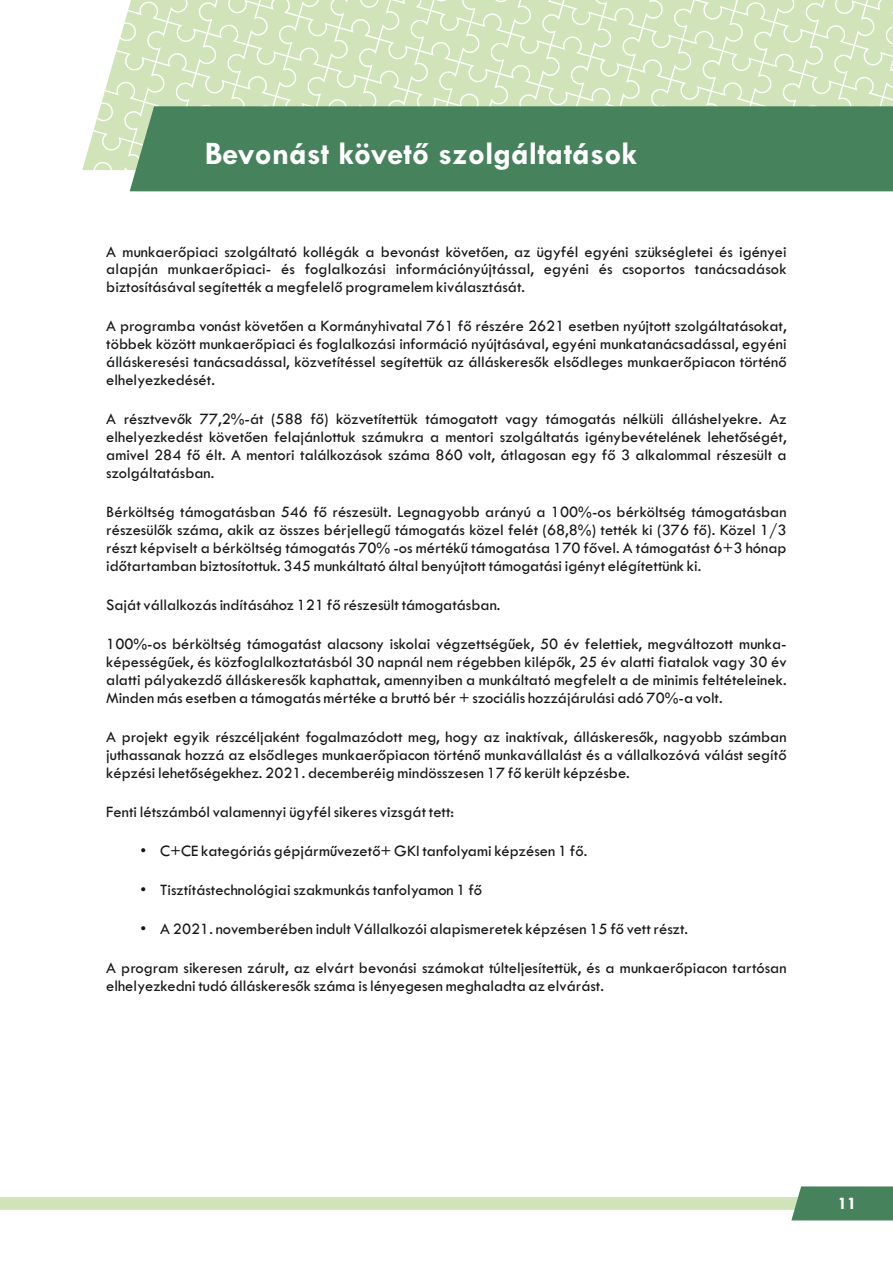
<style>
.page{position:relative;width:893px;height:1263px;background:#fff}
.page>*{position:absolute;margin:0;border:0;box-sizing:border-box;transform-origin:0 0}
.t1{font:700 33px "Tw Cen";color:#fff}
.t2{font:700 18px "Tw Cen";color:#fff}
.t3{font:16.5px/18px "Tw Cen";color:#151616;text-align:justify}
</style>
<div class="page">
<div style="left:0;top:1197px;width:893px;height:13px;background:#d1e4b9"></div>
<svg style="left:791px;top:1186px;width:102px;height:34px"></svg>
<svg style="left:82px;top:0;width:811px;height:170px;fill:#d1e4b9"></svg>
<div style="left:130px;top:106px;width:763px;height:85px;background:#46825c"></div>
<h1 class="t1" style="left:205px;top:142px;width:434px">Bevonást követő szolgáltatások</h1>
<p class="t3" style="left:106px;top:243px;width:682px">A munkaerőpiaci szolgáltató kollégák a bevonást követően, az ügyfél egyéni szükségletei és igényei alapján munkaerőpiaci- és foglalkozási információnyújtással, egyéni és csoportos tanácsadások biztosításával segítették a megfelelő programelem kiválasztását.</p>
<p class="t3" style="left:106px;top:318px;width:682px">A programba vonást követően a Kormányhivatal 761 fő részére 2621 esetben nyújtott szolgáltatásokat, többek között munkaerőpiaci és foglalkozási információ nyújtásával, egyéni munkatanácsadással, egyéni álláskeresési tanácsadással, közvetítéssel segítettük az álláskeresők elsődleges munkaerőpiacon történő elhelyezkedését.</p>
<p class="t3" style="left:106px;top:411px;width:682px">A résztvevők 77,2%-át (588 fő) közvetítettük támogatott vagy támogatás nélküli álláshelyekre. Az elhelyezkedést követően felajánlottuk számukra a mentori szolgáltatás igénybevételének lehetőségét, amivel 284 fő élt. A mentori találkozások száma 860 volt, átlagosan egy fő 3 alkalommal részesült a szolgáltatásban.</p>
<p class="t3" style="left:106px;top:504px;width:682px">Bérköltség támogatásban 546 fő részesült. Legnagyobb arányú a 100%-os bérköltség támogatásban részesülők száma, akik az összes bérjellegű támogatás közel felét (68,8%) tették ki (376 fő). Közel 1/3 részt képviselt a bérköltség támogatás 70% -os mértékű támogatása 170 fővel. A támogatást 6+3 hónap időtartamban biztosítottuk. 345 munkáltató által benyújtott támogatási igényt elégítettünk ki.</p>
<p class="t3" style="left:106px;top:597px;width:396px">Saját vállalkozás indításához 121 fő részesült támogatásban.</p>
<p class="t3" style="left:106px;top:636px;width:682px">100%-os bérköltség támogatást alacsony iskolai végzettségűek, 50 év felettiek, megváltozott munka&shy;képességűek, és közfoglalkoztatásból 30 napnál nem régebben kilépők, 25 év alatti fiatalok vagy 30 év alatti pályakezdő álláskeresők kaphattak, amennyiben a munkáltató megfelelt a de minimis feltételeinek.<br>Minden más esetben a támogatás mértéke a bruttó bér + szociális hozzájárulási adó 70%-a volt.</p>
<p class="t3" style="left:106px;top:729px;width:682px">A projekt egyik részcéljaként fogalmazódott meg, hogy az inaktívak, álláskeresők, nagyobb számban juthassanak hozzá az elsődleges munkaerőpiacon történő munkavállalást és a vállalkozóvá válást segítő képzési lehetőségekhez. 2021. decemberéig mindösszesen 17 fő került képzésbe.</p>
<p class="t3" style="left:106px;top:804px;width:349px">Fenti létszámból valamennyi ügyfél sikeres vizsgát tett:</p>
<p class="t3" style="left:141px;top:843px;width:448px">• C+CE kategóriás gépjárművezető+ GKI tanfolyami képzésen 1 fő.</p>
<p class="t3" style="left:141px;top:882px;width:343px">• Tisztítástechnológiai szakmunkás tanfolyamon 1 fő</p>
<p class="t3" style="left:141px;top:921px;width:549px">• A 2021. novemberében indult Vállalkozói alapismeretek képzésen 15 fő vett részt.</p>
<p class="t3" style="left:106px;top:960px;width:682px">A program sikeresen zárult, az elvárt bevonási számokat túlteljesítettük, és a munkaerőpiacon tartósan elhelyezkedni tudó álláskeresők száma is lényegesen meghaladta az elvárást.</p>
<p class="t2" style="left:838px;top:1196px;width:21px">11</p>
</div>
